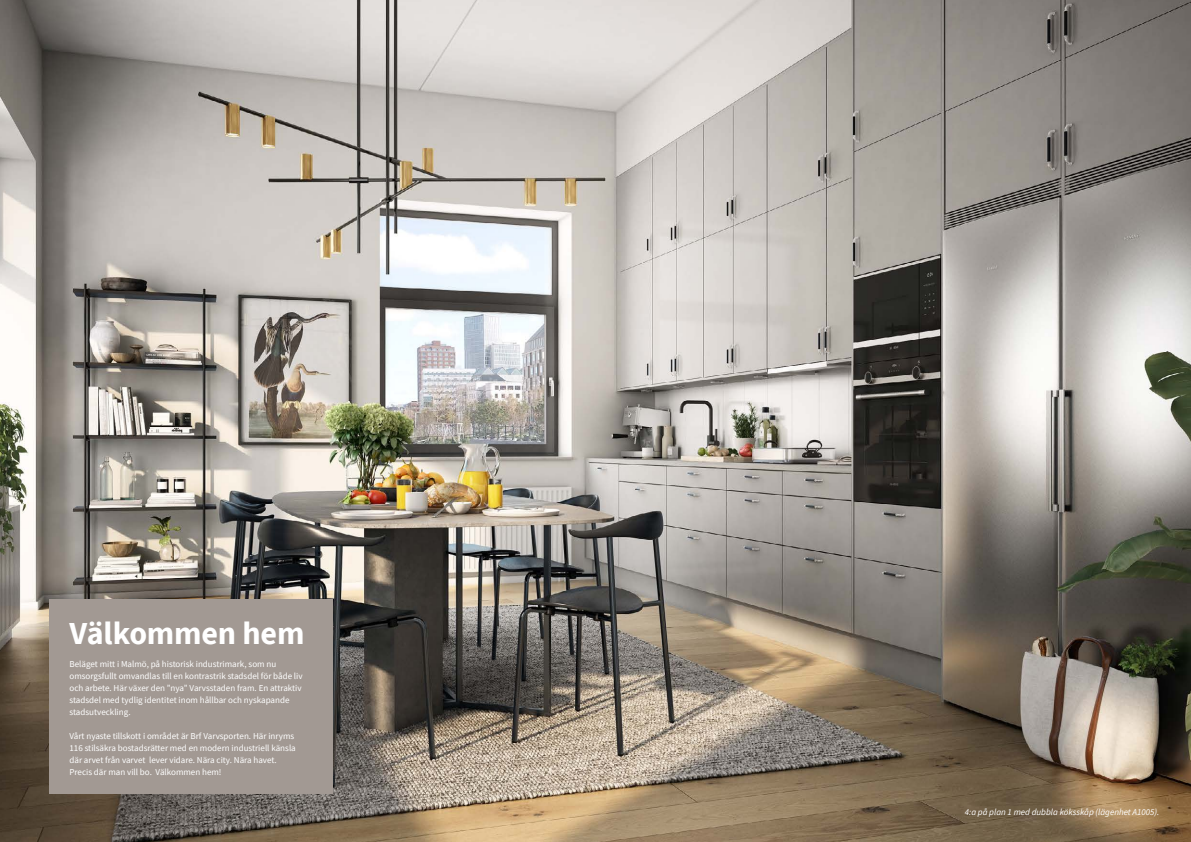
<style>
.page{position:relative;width:1191px;height:842px;background:#fff}
.page>*{position:absolute;margin:0;border:0;box-sizing:border-box;transform-origin:0 0}
.Rubrik_uppslag_32_32{font:700 32px "Source Sans Pro";letter-spacing:-.005em;color:#fff}
.Brödtext_9_12{font:9px/12px "Source Sans Pro";color:#fff}
.Brödtext_9_12-2{font:italic 9px "Source Sans Pro";color:#fff}
</style>
<div class="page">
<img style="left:0;top:0;width:1191px;height:842px">
<div style="left:50px;top:599px;width:283px;height:195px;background:#a29993"></div>
<p class="Rubrik_uppslag_32_32" style="left:69px;top:612px;width:236px">Välkommen hem</p>
<p class="Brödtext_9_12" style="left:69px;top:658px;width:235px">Beläget mitt i Malmö, på historisk industrimark, som nu omsorgsfullt omvandlas till en kontrastrik stadsdel för både liv</p>
<p class="Brödtext_9_12" style="left:69px;top:682px;width:234px">och arbete. Här växer den ”nya” Varvsstaden fram. En attraktiv stadsdel med tydlig identitet inom hållbar och nyskapande stadsutveckling.</p>
<p class="Brödtext_9_12" style="left:69px;top:730px;width:226px">Vårt nyaste tillskott i området är Brf Varvsporten. Här inryms</p>
<p class="Brödtext_9_12" style="left:69px;top:742px;width:228px">116 stilsäkra bostadsrätter med en modern industriell känsla där arvet från varvet lever vidare. Nära city. Nära havet.</p>
<p class="Brödtext_9_12" style="left:69px;top:766px;width:154px">Precis där man vill bo. Välkommen hem!</p>
<p class="Brödtext_9_12-2" style="left:964px;top:807px;width:196px">4:a på plan 1 med dubbla köksskåp (lägenhet A1005).</p>
</div>
